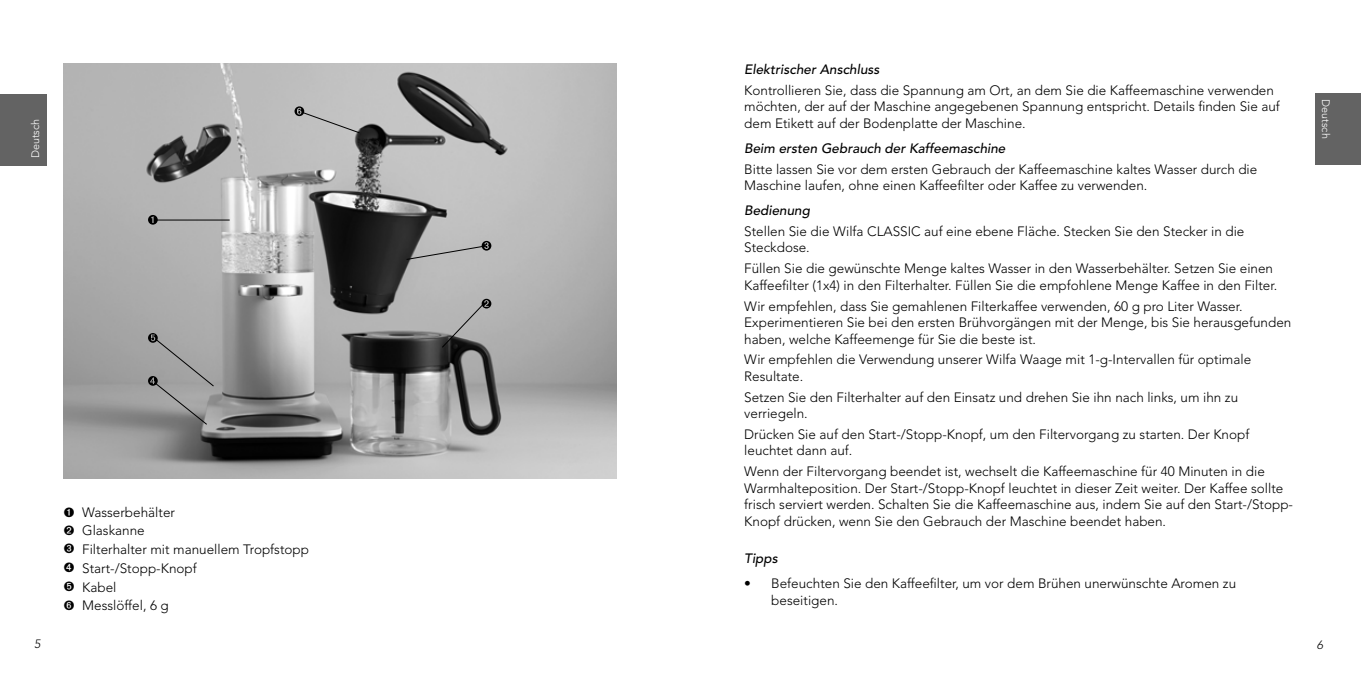
<style>
.page{position:relative;width:1361px;height:681px;background:#fff}
.page>*{position:absolute;margin:0;border:0;box-sizing:border-box;transform-origin:0 0}
.t1{font:300 13.5px/16.5px "Avenir LT Std";color:#000}
.t2{font:italic 500 13.5px "Avenir LT Std";color:#000}
.t3{font:italic 300 12px "Avenir LT Std";color:#000}
.t4{font:300 10.8px "Avenir LT Std";color:#fff}
</style>
<div class="page">
<div style="left:0;top:94px;width:46px;height:72px;background:#636363"></div>
<div style="left:1315px;top:94px;width:46px;height:71px;background:#636363"></div>
<img style="left:64px;top:64px;width:553px;height:414px">
<svg style="left:148px;top:215px;width:10px;height:9px"></svg>
<hr style="left:155px;top:220px;width:75px;height:1px;background:#000">
<svg style="left:406px;top:241px;width:85px;height:19px;background:#9e9e9e"></svg>
<svg style="left:148px;top:333px;width:66px;height:91px;background:#999"></svg>
<svg style="left:294px;top:106px;width:66px;height:27px;background:#b4b4b4"></svg>
<svg style="left:442px;top:298px;width:49px;height:49px;background:#989898"></svg>
<p class="t4" style="left:29px;top:158px;width:41px;rotate:-90deg">Deutsch</p>
<p class="t4" style="left:29px;top:158px;width:30px;rotate:-90deg">Norsk</p>
<p class="t1" style="left:64px;top:502px;width:247px;line-height:18.8px">➊ Wasserbehälter<br>➋ Glaskanne<br>➌ Filterhalter mit manuellem Tropfstopp<br>➍ Start-/Stopp-Knopf<br>➎ Kabel<br>➏ Messlöffel, 6 g</p>
<p class="t2" style="left:744px;top:62px;width:137px">Elektrischer Anschluss</p>
<p class="t1" style="left:744px;top:82px;width:537px">Kontrollieren Sie, dass die Spannung am Ort, an dem Sie die Kaffeemaschine verwenden möchten, der auf der Maschine angegebenen Spannung entspricht. Details finden Sie auf dem Etikett auf der Bodenplatte der Maschine.</p>
<p class="t2" style="left:744px;top:140px;width:263px">Beim ersten Gebrauch der Kaffeemaschine</p>
<p class="t1" style="left:744px;top:161px;width:514px">Bitte lassen Sie vor dem ersten Gebrauch der Kaffeemaschine kaltes Wasser durch die<br>Maschine laufen, ohne einen Kaffeefilter oder Kaffee zu verwenden.</p>
<p class="t2" style="left:744px;top:203px;width:67px">Bedienung</p>
<p class="t1" style="left:744px;top:223px;width:502px">Stellen Sie die Wilfa CLASSIC auf eine ebene Fläche. Stecken Sie den Stecker in die<br>Steckdose.</p>
<p class="t1" style="left:744px;top:260px;width:534px">Füllen Sie die gewünschte Menge kaltes Wasser in den Wasserbehälter. Setzen Sie einen<br>Kaffeefilter (1x4) in den Filterhalter. Füllen Sie die empfohlene Menge Kaffee in den Filter.</p>
<p class="t1" style="left:744px;top:297px;width:548px">Wir empfehlen, dass Sie gemahlenen Filterkaffee verwenden, 60 g pro Liter Wasser.<br>Experimentieren Sie bei den ersten Brühvorgängen mit der Menge, bis Sie herausgefunden haben, welche Kaffeemenge für Sie die beste ist.</p>
<p class="t1" style="left:744px;top:351px;width:508px">Wir empfehlen die Verwendung unserer Wilfa Waage mit 1-g-Intervallen für optimale<br>Resultate.</p>
<p class="t1" style="left:744px;top:388px;width:495px">Setzen Sie den Filterhalter auf den Einsatz und drehen Sie ihn nach links, um ihn zu verriegeln.</p>
<p class="t1" style="left:744px;top:426px;width:506px">Drücken Sie auf den Start-/Stopp-Knopf, um den Filtervorgang zu starten. Der Knopf leuchtet dann auf.</p>
<p class="t1" style="left:744px;top:463px;width:550px">Wenn der Filtervorgang beendet ist, wechselt die Kaffeemaschine für 40 Minuten in die Warmhalteposition. Der Start-/Stopp-Knopf leuchtet in dieser Zeit weiter. Der Kaffee sollte frisch serviert werden. Schalten Sie die Kaffeemaschine aus, indem Sie auf den Start-/Stopp-Knopf drücken, wenn Sie den Gebrauch der Maschine beendet haben.</p>
<p class="t2" style="left:744px;top:550px;width:35px">Tipps</p>
<p class="t1" style="left:771px;top:575px;width:466px;text-indent:-27px">• Befeuchten Sie den Kaffeefilter, um vor dem Brühen unerwünschte Aromen zu beseitigen.</p>
<p class="t4" style="left:1332px;top:99px;width:41px;rotate:90deg">Deutsch</p>
<p class="t3" style="left:34px;top:636px;width:8px">5</p>
<p class="t3" style="left:1316px;top:637px;width:8px">6</p>
</div>
